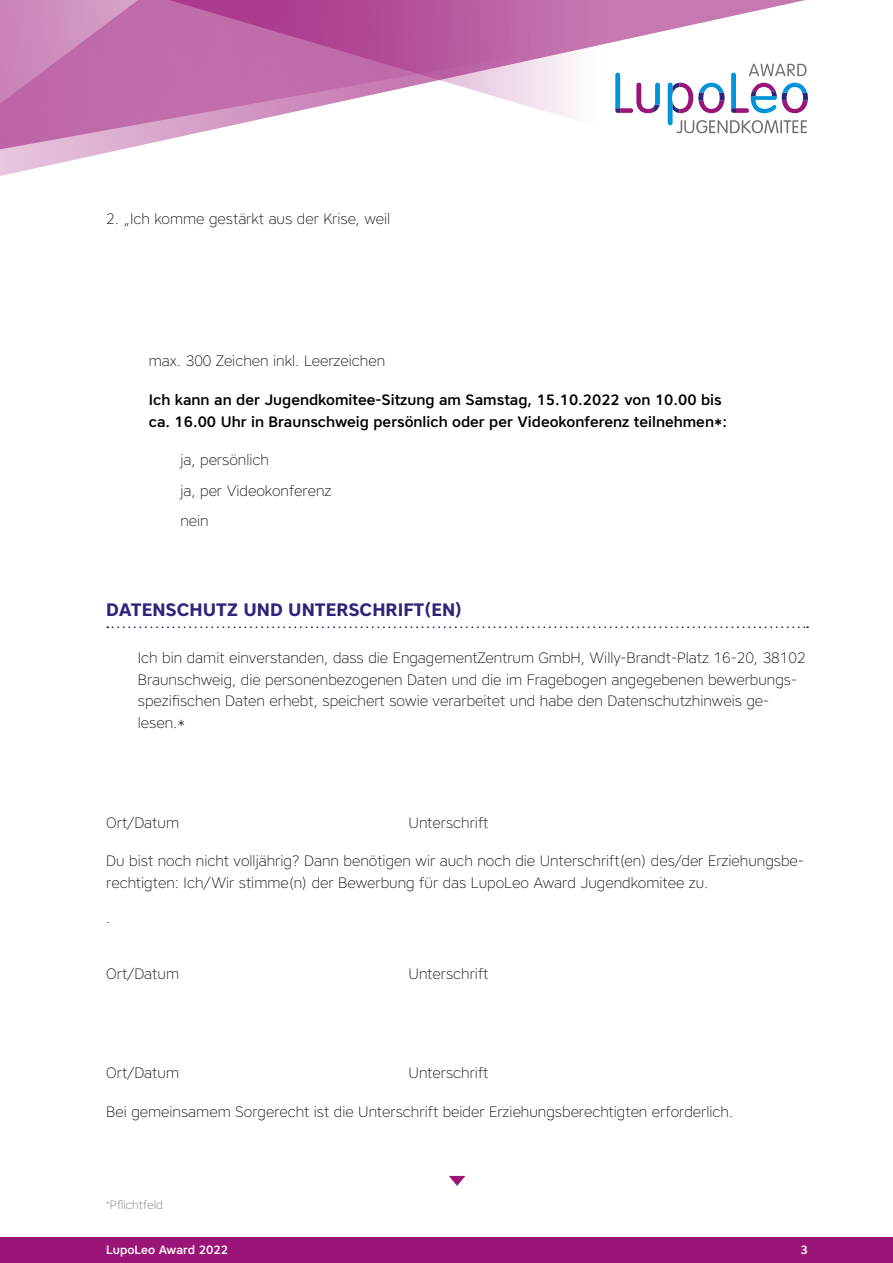
<style>
.page{position:relative;width:893px;height:1263px;background:#fff}
.page>*{position:absolute;margin:0;border:0;box-sizing:border-box;transform-origin:0 0}
.t1{font:700 18px "Core Sans A65";color:#2e247a}
.t2{font:200 15px/21.8px "Core Sans A25";color:#000}
.t3{font:500 15px/21.8px "Core Sans A55";color:#000}
.t4{font:500 12px "Core Sans A55";color:#fff}
.t5{font:200 12px "Core Sans A25";color:#706f6f}
</style>
<div class="page">
<svg style="left:0;top:0;width:138px;height:176px;background:#cd8bbb"></svg>
<svg style="left:138px;top:0;width:669px;height:146px"></svg>
<div style="left:0;top:1237px;width:893px;height:26px;background:#9b1477"></div>
<svg style="left:615px;top:73px;width:45px;height:40px"></svg>
<svg style="left:668px;top:64px;width:140px;height:69px"></svg>
<svg style="left:107px;top:626px;width:701px;height:2px"></svg>
<svg style="left:449px;top:1176px;width:16px;height:10px"></svg>
<p class="t2" style="left:106px;top:207px;width:286px">2. „Ich komme gestärkt aus der Krise, weil</p>
<p class="t2" style="left:149px;top:350px;width:238px">max. 300 Zeichen inkl. Leerzeichen</p>
<p class="t3" style="left:149px;top:388px;width:580px">Ich kann an der Jugendkomitee-Sitzung am Samstag, 15.10.2022 von 10.00 bis ca. 16.00 Uhr in Braunschweig persönlich oder per Videokonferenz teilnehmen*:</p>
<p class="t2" style="left:180px;top:445px;width:153px;line-height:30.3px">ja, persönlich<br>ja, per Videokonferenz nein</p>
<p class="t1" style="left:106px;top:597px;width:357px">DATENSCHUTZ UND UNTERSCHRIFT(EN)</p>
<p class="t2" style="left:138px;top:646px;width:669px">Ich bin damit einverstanden, dass die EngagementZentrum GmbH, Willy-Brandt-Platz 16-20, 38102<br>Braunschweig, die personenbezogenen Daten und die im Fragebogen angegebenen bewerbungs&shy;spezifischen Daten erhebt, speichert sowie verarbeitet und habe den Datenschutzhinweis ge&shy;lesen.*</p>
<p class="t2" style="left:106px;top:811px;width:74px">Ort/Datum</p>
<p class="t2" style="left:408px;top:811px;width:82px">Unterschrift</p>
<p class="t2" style="left:106px;top:850px;width:699px">Du bist noch nicht volljährig? Dann benötigen wir auch noch die Unterschrift(en) des/der Erziehungsbe&shy;rechtigten: Ich/Wir stimme(n) der Bewerbung für das LupoLeo Award Jugendkomitee zu.</p>
<p class="t2" style="left:106px;top:906px;width:6px">.</p>
<p class="t2" style="left:106px;top:962px;width:74px">Ort/Datum</p>
<p class="t2" style="left:408px;top:962px;width:82px">Unterschrift</p>
<p class="t2" style="left:106px;top:1062px;width:74px">Ort/Datum</p>
<p class="t2" style="left:408px;top:1062px;width:82px">Unterschrift</p>
<p class="t2" style="left:106px;top:1100px;width:628px">Bei gemeinsamem Sorgerecht ist die Unterschrift beider Erziehungsberechtigten erforderlich.</p>
<p class="t5" style="left:106px;top:1197px;width:58px"><sup>*</sup>Pflichtfeld</p>
<p class="t4" style="left:106px;top:1241px;width:123px">LupoLeo Award 2022</p>
<p class="t4" style="left:800px;top:1241px;width:9px">3</p>
</div>
